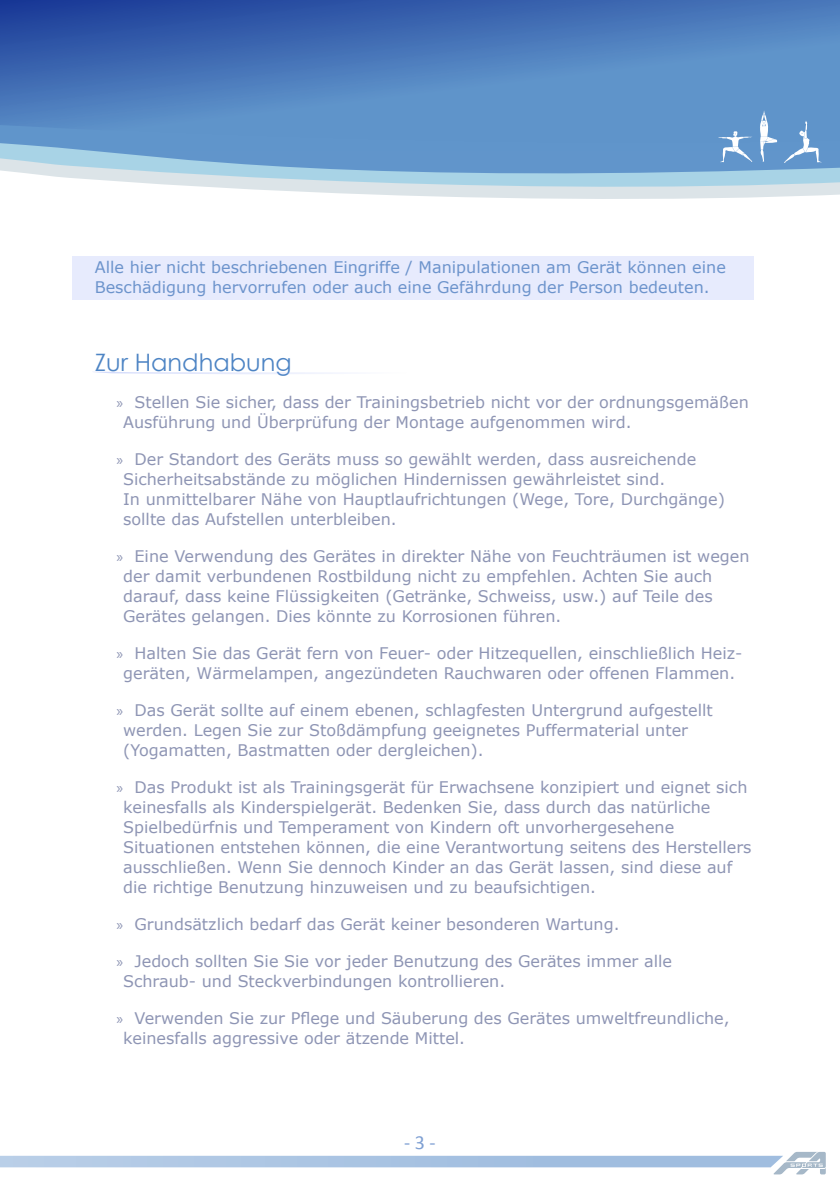
<style>
.page{position:relative;width:840px;height:1191px;background:#fff}
.page>*{position:absolute;margin:0;border:0;box-sizing:border-box;transform-origin:0 0}
.Text_-_wichtig{font:24px "Century Gothic";color:#4d84c4}
.SEITENZAHL{font:20px "Calibri";color:#7fa0d3}
.t1{font:16px/20px "Verdana";color:#8e95b4}
.Text_-_wichtig-2{font:16px/20px "Verdana";color:#6d94cc}
.s1{font-family:"Myriad Pro"}
</style>
<div class="page">
<svg style="left:249px;top:189px;width:590px;height:10px;fill:#dce4e8"></svg>
<svg style="left:44px;top:175px;width:795px;height:14px;background:#c6dee9"></svg>
<svg style="left:0;top:146px;width:839px;height:29px;background:#7caad4"></svg>
<svg style="left:0;top:0;width:839px;height:146px;background:#4d7dbd"></svg>
<svg style="left:717px;top:131px;width:34px;height:31px"></svg>
<svg style="left:759px;top:111px;width:17px;height:51px"></svg>
<svg style="left:783px;top:121px;width:38px;height:42px;background:#77a4d2"></svg>
<svg style="left:0;top:1151px;width:825px;height:23px"></svg>
<div style="left:72px;top:256px;width:680px;height:44px;background:#e7ebfd"></div>
<svg style="left:93px;top:371px;width:245px;height:3px"></svg>
<p class="Text_-_wichtig-2" style="left:95px;top:257px;width:632px">Alle hier nicht beschriebenen Eingriffe / Manipulationen am Gerät können eine<br>Beschädigung hervorrufen oder auch eine Gefährdung der Person bedeuten.</p>
<p class="Text_-_wichtig" style="left:95px;top:345px;width:198px">Zur Handhabung</p>
<p class="t1" style="left:123px;top:392px;width:627px;text-indent:-7px"><span class="s1">»</span> Stellen Sie sicher, dass der Trainingsbetrieb nicht vor der ordnungsgemäßen<br>Ausführung und Überprüfung der Montage aufgenommen wird.</p>
<p class="t1" style="left:123px;top:449px;width:603px;text-indent:-7px"><span class="s1">»</span> Der Standort des Geräts muss so gewählt werden, dass ausreichende Sicherheitsabstände zu möglichen Hindernissen gewährleistet sind.<br>In unmittelbarer Nähe von Hauptlaufrichtungen (Wege, Tore, Durchgänge) sollte das Aufstellen unterbleiben.</p>
<p class="t1" style="left:123px;top:546px;width:627px;text-indent:-7px"><span class="s1">»</span> Eine Verwendung des Gerätes in direkter Nähe von Feuchträumen ist wegen der damit verbundenen Rostbildung nicht zu empfehlen. Achten Sie auch darauf, dass keine Flüssigkeiten (Getränke, Schweiss, usw.) auf Teile des Gerätes gelangen. Dies könnte zu Korrosionen führen.</p>
<p class="t1" style="left:116px;top:643px;width:627px;text-align:center"><span class="s1">»</span> Halten Sie das Gerät fern von Feuer- oder Hitzequellen, einschließlich Heiz&shy;geräten, Wärmelampen, angezündeten Rauchwaren oder offenen Flammen.</p>
<p class="t1" style="left:123px;top:700px;width:591px;text-indent:-7px"><span class="s1">»</span> Das Gerät sollte auf einem ebenen, schlagfesten Untergrund aufgestellt werden. Legen Sie zur Stoßdämpfung geeignetes Puffermaterial unter (Yogamatten, Bastmatten oder dergleichen).</p>
<p class="t1" style="left:123px;top:777px;width:629px;text-indent:-7px"><span class="s1">»</span> Das Produkt ist als Trainingsgerät für Erwachsene konzipiert und eignet sich keinesfalls als Kinderspielgerät. Bedenken Sie, dass durch das natürliche Spielbedürfnis und Temperament von Kindern oft unvorhergesehene Situationen entstehen können, die eine Verantwortung seitens des Herstellers ausschließen. Wenn Sie dennoch Kinder an das Gerät lassen, sind diese auf die richtige Benutzung hinzuweisen und zu beaufsichtigen.</p>
<p class="t1" style="left:116px;top:914px;width:504px"><span class="s1">»</span> Grundsätzlich bedarf das Gerät keiner besonderen Wartung.</p>
<p class="t1" style="left:123px;top:951px;width:550px;text-indent:-7px"><span class="s1">»</span> Jedoch sollten Sie Sie vor jeder Benutzung des Gerätes immer alle<br>Schraub- und Steckverbindungen kontrollieren.</p>
<p class="t1" style="left:123px;top:1008px;width:607px;text-indent:-7px"><span class="s1">»</span> Verwenden Sie zur Pflege und Säuberung des Gerätes umweltfreundliche, keinesfalls aggressive oder ätzende Mittel.</p>
<p class="SEITENZAHL" style="left:404px;top:1129px;width:33px">- 3 -</p>
</div>
